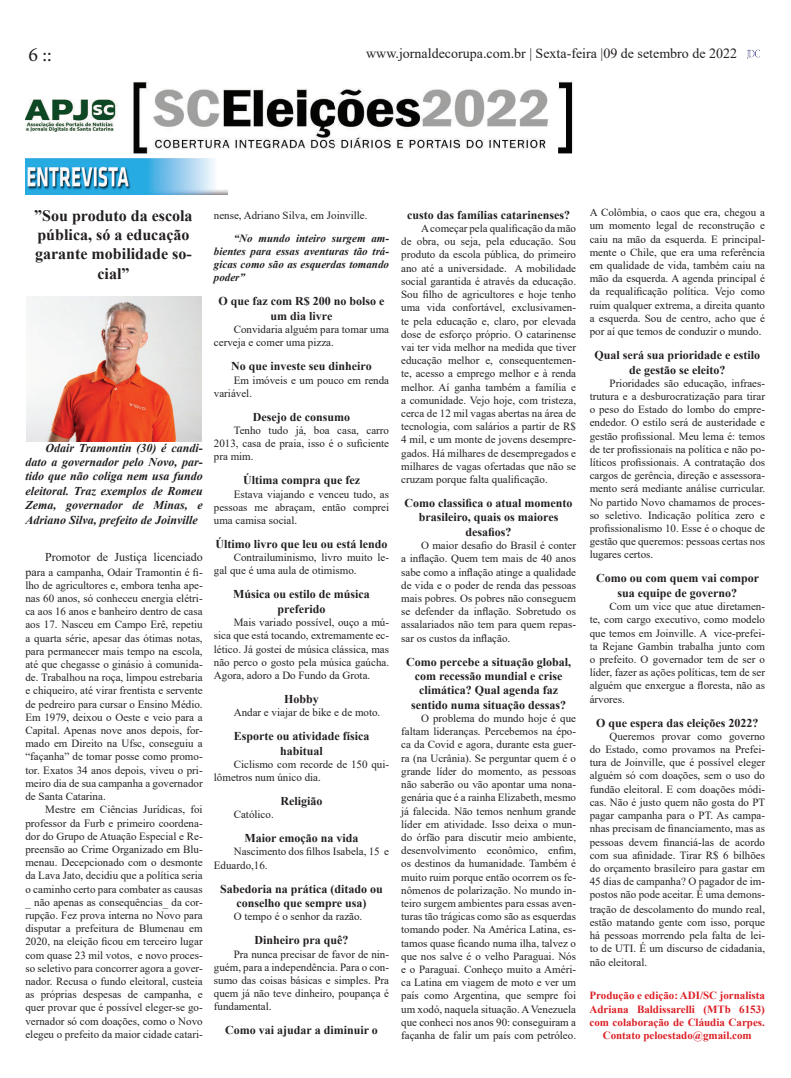
<style>
.page{position:relative;width:791px;height:1078px;background:#fff}
.page>*{position:absolute;margin:0;border:0;box-sizing:border-box;transform-origin:0 0}
.t1{font:20px "Minion Pro";color:#231f20}
.t2{font:700 16px/19.2px "Times New Roman";color:#231f20;text-align:center}
.t3{font:14px "Times New Roman";color:#231f20}
.t4{font:700 12px/14.4px "Times New Roman";color:#231f20;text-align:center}
.t5{font:italic 700 12px/14.4px "Times New Roman";color:#231f20;text-align:justify}
.t6{font:12px "Times New Roman";color:#231f20}
.t7{font:11px/13.2px "Times New Roman";color:#231f20;text-align:justify}
.t8{font:700 11px/13.2px "Times New Roman";color:#db1f25;text-align:center}
.t9{font:italic 700 11px/13.2px "Times New Roman";color:#231f20;text-align:justify}
.s1{font-size:12px}
</style>
<div class="page">
<svg style="left:747px;top:50px;width:13px;height:9px"></svg>
<img style="left:26px;top:99px;width:92px;height:33px">
<img style="left:133px;top:81px;width:441px;height:73px">
<img style="left:26px;top:158px;width:202px;height:36px">
<img style="left:26px;top:296px;width:175px;height:145px">
<h1 class="t1" style="left:28px;top:42px;width:25px">6 ::</h1>
<p class="t3" style="left:366px;top:43px;width:372px">www.jornaldecorupa.com.br | Sexta-feira |09 de setembro de 2022</p>
<h2 class="t2" style="left:34px;top:205px;width:160px">”Sou produto da escola pública, só a educação garante mobilidade so&shy;cial”</h2>
<p class="t5" style="left:26px;top:440px;width:179px;text-indent:20px">Odair Tramontin (30) é candi&shy;dato a governador pelo Novo, par&shy;tido que não coliga nem usa fundo eleitoral. Traz exemplos de Romeu Zema, governador de Minas, e Adriano Silva, prefeito de Joinville</p>
<p class="t6" style="left:45px;top:548px;width:159px">Promotor de Justiça licenciado</p>
<p class="t7" style="left:25px;top:564px;width:179px"><span class="s1">pa</span>ra a campanha, Odair Tramontin é fi&shy;lho de agricultores e, embora tenha ape&shy;nas 60 anos, só conheceu energia elétri&shy;ca aos 16 anos e banheiro dentro de casa aos 17. Nasceu em Campo Erê, repetiu a quarta série, apesar das ótimas notas, para permanecer mais tempo na escola, até que chegasse o ginásio à comunida&shy;de. Trabalhou na roça, limpou estrebaria e chiqueiro, até virar frentista e servente de pedreiro para cursar o Ensino Médio.<br>Em 1979, deixou o Oeste e veio para a Capital. Apenas nove anos depois, for&shy;mado em Direito na Ufsc, conseguiu a “façanha” de tomar posse como promo&shy;tor. Exatos 34 anos depois, viveu o pri&shy;meiro dia de sua campanha a governador de Santa Catarina.</p>
<p class="t7" style="left:25px;top:802px;width:179px;text-indent:20px">Mestre em Ciências Jurídicas, foi professor da Furb e primeiro coordena&shy;dor do Grupo de Atuação Especial e Re&shy;preensão ao Crime Organizado em Blu&shy;menau. Decepcionado com o desmonte da Lava Jato, decidiu que a política seria o caminho certo para combater as causas _ não apenas as consequências_ da cor&shy;rupção. Fez prova interna no Novo para disputar a prefeitura de Blumenau em 2020, na eleição ficou em terceiro lugar com quase 23 mil votos, e novo proces&shy;so seletivo para concorrer agora a gover&shy;nador. Recusa o fundo eleitoral, custeia as próprias despesas de campanha, e quer provar que é possível eleger-se go&shy;vernador só com doações, como o Novo elegeu o prefeito da maior cidade catari-</p>
<p class="t7" style="left:214px;top:208px;width:155px">nense, Adriano Silva, em Joinville.</p>
<p class="t9" style="left:214px;top:231px;width:177px;text-indent:20px">“No mundo inteiro surgem am&shy;bientes para essas aventuras tão trá&shy;gicas como são as esquerdas tomando poder”</p>
<p class="t4" style="left:218px;top:294px;width:167px">O que faz com R$ 200 no bolso e um dia livre</p>
<p class="t7" style="left:214px;top:322px;width:177px;text-indent:20px">Convidaria alguém para tomar uma cerveja e comer uma pizza.</p>
<p class="t4" style="left:231px;top:358px;width:142px">No que investe seu dinheiro</p>
<p class="t7" style="left:214px;top:373px;width:177px;text-indent:20px">Em imóveis e um pouco em renda variável.</p>
<p class="t4" style="left:253px;top:409px;width:99px">Desejo de consumo</p>
<p class="t7" style="left:214px;top:423px;width:177px;text-indent:20px">Tenho tudo já, boa casa, carro 2013, casa de praia, isso é o suficiente pra mim.</p>
<p class="t4" style="left:243px;top:472px;width:118px">Última compra que fez</p>
<p class="t7" style="left:214px;top:487px;width:177px;text-indent:20px">Estava viajando e venceu tudo, as pessoas me abraçam, então comprei uma camisa social.</p>
<p class="t4" style="left:216px;top:536px;width:173px">Último livro que leu ou está lendo</p>
<p class="t7" style="left:214px;top:550px;width:177px;text-indent:20px">Contrailuminismo, livro muito le&shy;gal que é uma aula de otimismo.</p>
<p class="t4" style="left:233px;top:586px;width:138px">Música ou estilo de música preferido</p>
<p class="t7" style="left:214px;top:615px;width:177px;text-indent:20px">Mais variado possível, ouço a mú&shy;sica que está tocando, extremamente ec&shy;lético. Já gostei de música clássica, mas não perco o gosto pela música gaúcha.<br>Agora, adoro a Do Fundo da Grota.</p>
<p class="t4" style="left:284px;top:691px;width:36px">Hobby</p>
<p class="t7" style="left:234px;top:705px;width:148px">Andar e viajar de bike e de moto.</p>
<p class="t4" style="left:234px;top:728px;width:137px">Esporte ou atividade física habitual</p>
<p class="t7" style="left:214px;top:757px;width:177px;text-indent:20px">Ciclismo com recorde de 150 qui&shy;lômetros num único dia.</p>
<p class="t4" style="left:280px;top:793px;width:43px">Religião</p>
<p class="t7" style="left:234px;top:807px;width:42px">Católico.</p>
<p class="t4" style="left:244px;top:830px;width:116px">Maior emoção na vida</p>
<p class="t7" style="left:214px;top:844px;width:177px;text-indent:20px">Nascimento dos filhos Isabela, 15 e<br>Eduardo,16.</p>
<p class="t4" style="left:220px;top:880px;width:164px">Sabedoria na prática (ditado ou conselho que sempre usa)</p>
<p class="t7" style="left:234px;top:909px;width:130px">O tempo é o senhor da razão.</p>
<p class="t4" style="left:255px;top:932px;width:95px">Dinheiro pra quê?</p>
<p class="t7" style="left:214px;top:946px;width:177px;text-indent:20px">Pra nunca precisar de favor de nin&shy;guém, para a independência. Para o con&shy;sumo das coisas básicas e simples. Pra quem já não teve dinheiro, poupança é fundamental.</p>
<p class="t4" style="left:225px;top:1022px;width:154px">Como vai ajudar a diminuir o</p>
<p class="t4" style="left:407px;top:207px;width:164px">custo das famílias catarinenses?</p>
<p class="t7" style="left:401px;top:221px;width:176px;text-indent:20px">A começar pela qualificação da mão de obra, ou seja, pela educação. Sou produto da escola pública, do primeiro ano até a universidade. A mobilidade social garantida é através da educação.<br>Sou filho de agricultores e hoje tenho uma vida confortável, exclusivamen&shy;te pela educação e, claro, por elevada dose de esforço próprio. O catarinense vai ter vida melhor na medida que tiver educação melhor e, consequentemen&shy;te, acesso a emprego melhor e à renda melhor. Aí ganha também a família e a comunidade. Vejo hoje, com tristeza, cerca de 12 mil vagas abertas na área de tecnologia, com salários a partir de R$ 4 mil, e um monte de jovens desempre&shy;gados. Há milhares de desempregados e milhares de vagas ofertadas que não se cruzam porque falta qualificação.</p>
<p class="t4" style="left:405px;top:495px;width:169px">Como classifica o atual momento brasileiro, quais os maiores desafios?</p>
<p class="t7" style="left:401px;top:538px;width:176px;text-indent:20px">O maior desafio do Brasil é conter a inflação. Quem tem mais de 40 anos sabe como a inflação atinge a qualidade de vida e o poder de renda das pessoas mais pobres. Os pobres não conseguem se defender da inflação. Sobretudo os assalariados não tem para quem repas&shy;sar os custos da inflação.</p>
<p class="t4" style="left:406px;top:654px;width:166px">Como percebe a situação global, com recessão mundial e crise climática? Qual agenda faz sentido numa situação dessas?</p>
<p class="t7" style="left:401px;top:711px;width:176px;text-indent:20px">O problema do mundo hoje é que faltam lideranças. Percebemos na épo&shy;ca da Covid e agora, durante esta guer&shy;ra (na Ucrânia). Se perguntar quem é o grande líder do momento, as pessoas não saberão ou vão apontar uma nona&shy;genária que é a rainha Elizabeth, mesmo já falecida. Não temos nenhum grande líder em atividade. Isso deixa o mun&shy;do órfão para discutir meio ambiente, desenvolvimento econômico, enfim, os destinos da humanidade. Também é muito ruim porque então ocorrem os fe&shy;nômenos de polarização. No mundo in&shy;teiro surgem ambientes para essas aven&shy;turas tão trágicas como são as esquerdas tomando poder. Na América Latina, es&shy;tamos quase ficando numa ilha, talvez o que nos salve é o velho Paraguai. Nós e o Paraguai. Conheço muito a Améri&shy;ca Latina em viagem de moto e ver um país como Argentina, que sempre foi um xodó, naquela situação. A Venezuela que conheci nos anos 90: conseguiram a façanha de falir um país com petróleo.</p>
<p class="t7" style="left:590px;top:205px;width:177px">A Colômbia, o caos que era, chegou a um momento legal de reconstrução e caiu na mão da esquerda. E principal&shy;mente o Chile, que era uma referência em qualidade de vida, também caiu na mão da esquerda. A agenda principal é da requalificação política. Vejo como ruim qualquer extrema, a direita quanto a esquerda. Sou de centro, acho que é por aí que temos de conduzir o mundo.</p>
<p class="t4" style="left:594px;top:347px;width:167px">Qual será sua prioridade e estilo de gestão se eleito?</p>
<p class="t7" style="left:590px;top:376px;width:177px;text-indent:20px">Prioridades são educação, infraes&shy;trutura e a desburocratização para tirar o peso do Estado do lombo do empre&shy;endedor. O estilo será de austeridade e gestão profissional. Meu lema é: temos de ter profissionais na política e não po&shy;líticos profissionais. A contratação dos cargos de gerência, direção e assessora&shy;mento será mediante análise curricular.<br>No partido Novo chamamos de proces&shy;so seletivo. Indicação política zero e profissionalismo 10. Esse é o choque de gestão que queremos: pessoas certas nos lugares certos.</p>
<p class="t4" style="left:596px;top:570px;width:164px">Como ou com quem vai compor sua equipe de governo?</p>
<p class="t7" style="left:590px;top:599px;width:177px;text-indent:20px">Com um vice que atue diretamen&shy;te, com cargo executivo, como modelo que temos em Joinville. A vice-prefei&shy;ta Rejane Gambin trabalha junto com o prefeito. O governador tem de ser o líder, fazer as ações políticas, tem de ser alguém que enxergue a floresta, não as árvores.</p>
<p class="t4" style="left:596px;top:714px;width:164px">O que espera das eleições 2022?</p>
<p class="t7" style="left:590px;top:729px;width:177px;text-indent:20px">Queremos provar como governo do Estado, como provamos na Prefei&shy;tura de Joinville, que é possível eleger alguém só com doações, sem o uso do fundão eleitoral. E com doações módi&shy;cas. Não é justo quem não gosta do PT pagar campanha para o PT. As campa&shy;nhas precisam de financiamento, mas as pessoas devem financiá-las de acordo com sua afinidade. Tirar R$ 6 bilhões do orçamento brasileiro para gastar em 45 dias de campanha? O pagador de im&shy;postos não pode aceitar. É uma demons-</p>
<p class="t7" style="left:590px;top:901px;width:177px">tração de descolamento <span class="s1">d</span>o mundo real, estão matando gente com isso, porque há pessoas morrendo pela falta de lei&shy;to de UTI. É um discurso de cidadania, não eleitoral.</p>
<p class="t8" style="left:589px;top:988px;width:177px">Produção e edição: ADI/SC jornalista Adriana Baldissarelli (MTb 6153) com colaboração de Cláudia Carpes.<br>Contato peloestado@gmail.com</p>
</div>
